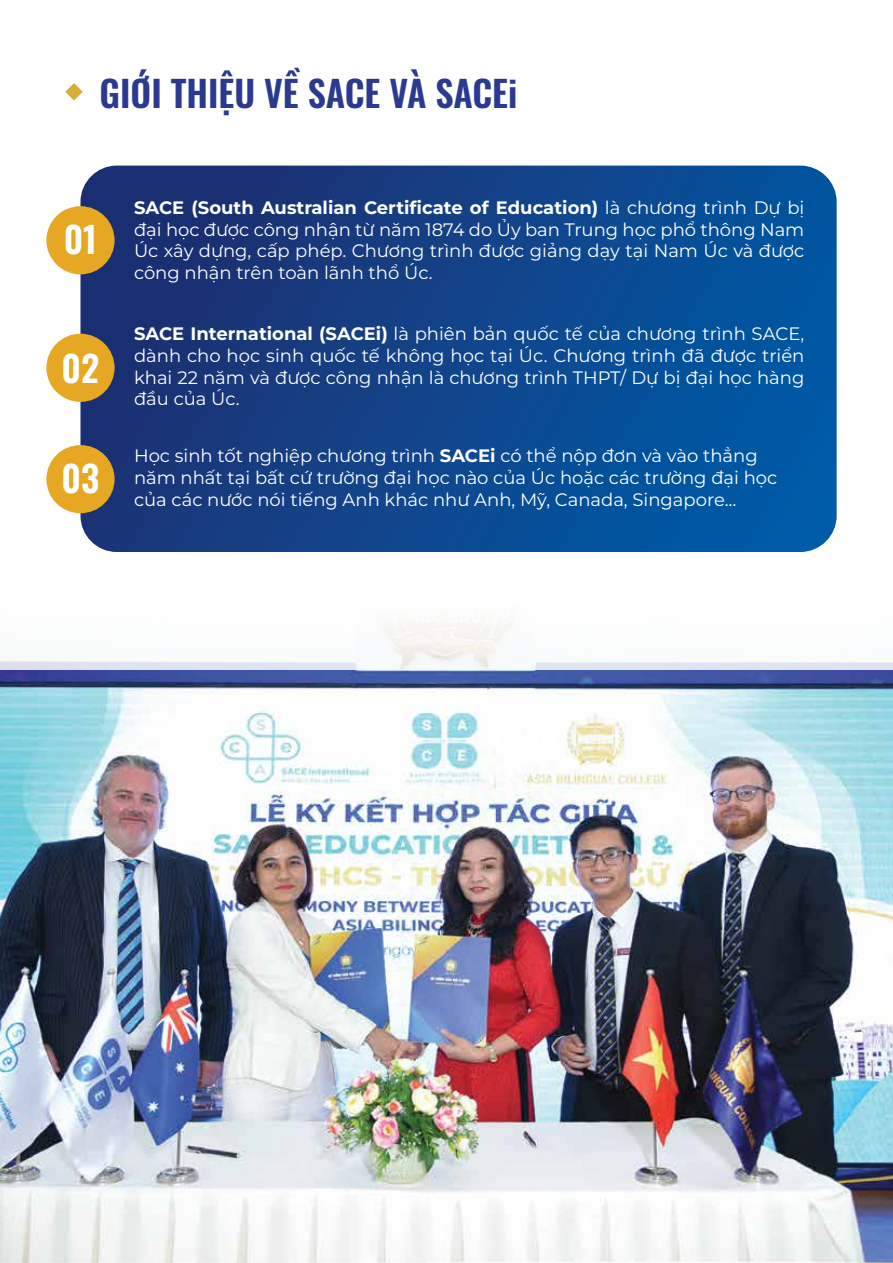
<style>
.page{position:relative;width:893px;height:1263px;background:#fff}
.page>*{position:absolute;margin:0;border:0;box-sizing:border-box;transform-origin:0 0}
.t1{font:600 36px "Oswald";color:#2b3990}
.t2{font:600 36px "Oswald";color:#fff}
.t3{font:18px/21.6px "Montserrat";color:#fff;text-align:justify}
.s1{font-weight:700}
</style>
<div class="page">
<img style="left:0;top:669px;width:893px;height:594px">
<svg style="left:80px;top:166px;width:757px;height:386px;background:#10458b"></svg>
<div style="left:46px;top:206px;width:69px;height:68px;background:#e6a823;border-radius:50%"></div>
<div style="left:46px;top:334px;width:69px;height:68px;background:#e6a823;border-radius:50%"></div>
<div style="left:46px;top:445px;width:69px;height:68px;background:#e6a823;border-radius:50%"></div>
<svg style="left:65px;top:83px;width:18px;height:17px"></svg>
<h1 class="t1" style="left:100px;top:61px;width:419px">GIỚI THIỆU VỀ SACE VÀ SACEi</h1>
<h1 class="t2" style="left:64px;top:208px;width:35px">01</h1>
<h1 class="t2" style="left:62px;top:336px;width:39px">02</h1>
<h1 class="t2" style="left:62px;top:446px;width:39px">03</h1>
<p class="t3" style="left:134px;top:196px;width:672px"><span class="s1">SACE (South Australian Certificate of Education)</span> là chương trình Dự bị đại học được công nhận từ năm 1874 do Ủy ban Trung học phổ thông Nam Úc xây dựng, cấp phép. Chương trình được giảng dạy tại Nam Úc và được công nhận trên toàn lãnh thổ Úc.</p>
<p class="t3" style="left:134px;top:323px;width:672px"><span class="s1">SACE International (SACEi)</span> là phiên bản quốc tế của chương trình SACE, dành cho học sinh quốc tế không học tại Úc. Chương trình đã được triển khai 22 năm và được công nhận là chương trình THPT/ Dự bị đại học hàng đầu của Úc.</p>
<p class="t3" style="left:134px;top:445px;width:645px;text-align:left">Học sinh tốt nghiệp chương trình <span class="s1">SACEi</span> có thể nộp đơn và vào thẳng năm nhất tại bất cứ trường đại học nào của Úc hoặc các trường đại học của các nước nói tiếng Anh khác như Anh, Mỹ, Canada, Singapore…</p>
</div>
